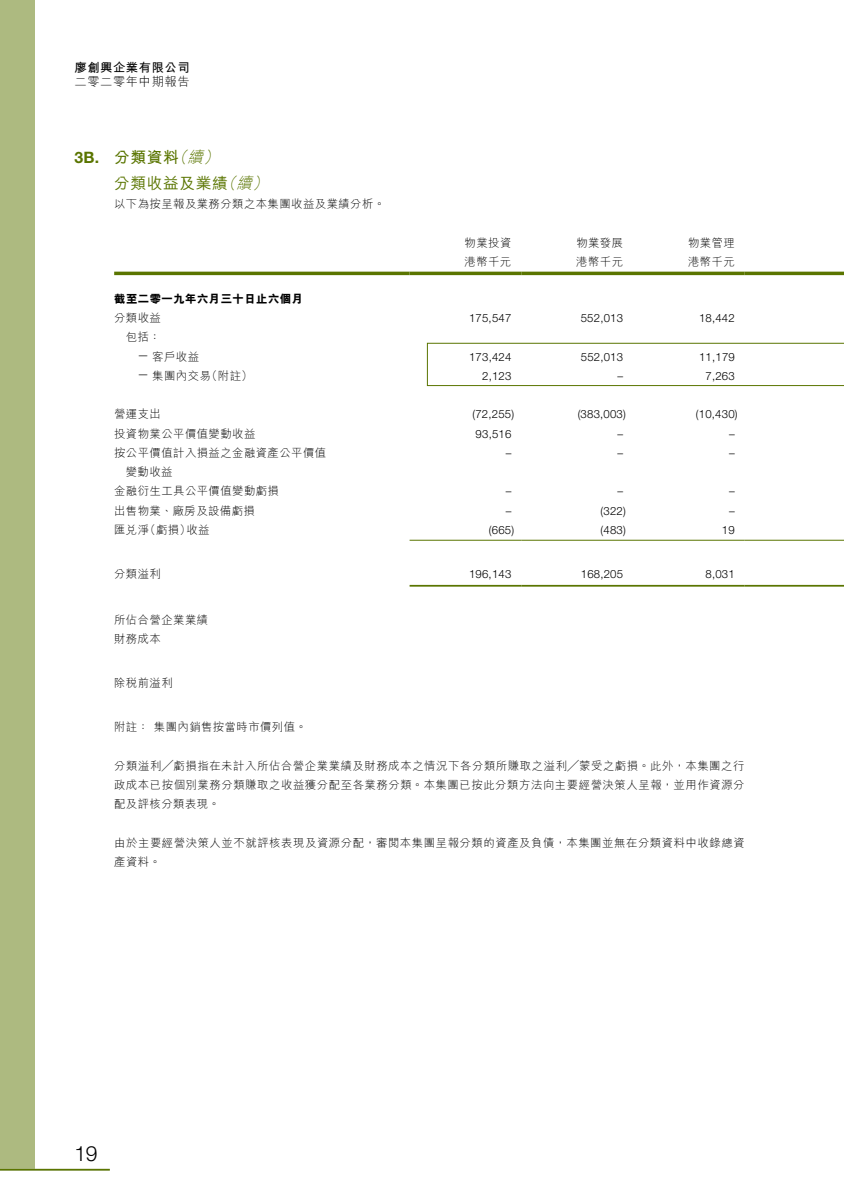
<style>
.page{position:relative;width:844px;height:1191px;background:#fff}
.page>*{position:absolute;margin:0;border:0;box-sizing:border-box;transform-origin:0 0}
.t1{font:300 21px "Helvetica Neue LT Std";color:#000}
.t2{font:500 15.75px "M Hei HK";letter-spacing:.035em;color:#5a7500}
.t3{font:italic 300 15.75px "M Hei HK";color:#5a7500}
.t4{font:700 15.75px "M Hei HK";color:#5a7500}
.t5{font:700 15.75px "Helvetica Neue LT Std";color:#5a7500}
.t6{font:700 12.25px "M Hei HK";letter-spacing:.05em;color:#000}
.t7{font:300 12.25px "M Hei HK";letter-spacing:.05em;color:#000}
.t8{font:300 11.38px/19.2px "M Hei HK";letter-spacing:.035em;color:#000}
.t9{font:300 11.38px "Helvetica Neue LT Std";letter-spacing:.015em;color:#000}
.t10{font:800 11.38px "M Hei HK";letter-spacing:.04em;color:#000}
</style>
<div class="page">
<div style="left:0;top:0;width:34px;height:1169px;background:#adba80"></div>
<hr style="left:0;top:1168px;width:110px;height:2px;background:#5a7500">
<hr style="left:114px;top:272px;width:295px;height:3px;background:#5a7500">
<hr style="left:409px;top:272px;width:112px;height:3px;background:#5a7500">
<hr style="left:521px;top:272px;width:111px;height:3px;background:#5a7500">
<hr style="left:632px;top:272px;width:112px;height:3px;background:#5a7500">
<hr style="left:744px;top:272px;width:99px;height:3px;background:#5a7500">
<svg style="left:427px;top:343px;width:416px;height:43px"></svg>
<hr style="left:409px;top:540px;width:112px;height:1px;background:#5a7500">
<hr style="left:521px;top:540px;width:111px;height:1px;background:#5a7500">
<hr style="left:632px;top:540px;width:112px;height:1px;background:#5a7500">
<hr style="left:744px;top:540px;width:99px;height:1px;background:#5a7500">
<hr style="left:409px;top:585px;width:112px;height:1px;background:#5a7500">
<hr style="left:521px;top:585px;width:111px;height:1px;background:#5a7500">
<hr style="left:632px;top:585px;width:112px;height:1px;background:#5a7500">
<hr style="left:744px;top:585px;width:99px;height:1px;background:#5a7500">
<p class="t6" style="left:74px;top:59px;width:117px">廖創興企業有限公司</p>
<p class="t7" style="left:74px;top:75px;width:117px">二零二零年中期報告</p>
<h2 class="t5" style="left:74px;top:148px;width:26px">B3 .</h2>
<h2 class="t3" style="left:187px;top:149px;width:21px">續</h2>
<h2 class="t3" style="left:171px;top:149px;width:21px">（</h2>
<h2 class="t3" style="left:203px;top:149px;width:21px">(</h2>
<h2 class="t4" style="left:114px;top:146px;width:66px">分類資料</h2>
<h2 class="t3" style="left:236px;top:175px;width:21px">續</h2>
<h2 class="t3" style="left:220px;top:175px;width:21px">（</h2>
<h2 class="t3" style="left:252px;top:175px;width:21px">(</h2>
<h2 class="t2" style="left:114px;top:172px;width:115px">分類收益及業績</h2>
<p class="t8" style="left:114px;top:194px;width:272px">以下為按呈報及業務分類之本集團收益及業績分析。</p>
<p class="t10" style="left:114px;top:293px;width:190px">截至二零一九年六月三十日止六個月</p>
<p class="t8" style="left:114px;top:308px;width:48px;text-align:right">分類收益包括：</p>
<p class="t8" style="left:152px;top:347px;width:48px">客戶收益</p>
<p class="t9" style="left:137px;top:348px;width:13px">—</p>
<p class="t8" style="left:206px;top:366px;width:48px">（附註(</p>
<p class="t8" style="left:152px;top:366px;width:60px">集團內交易</p>
<p class="t9" style="left:137px;top:367px;width:13px">—</p>
<p class="t8" style="left:114px;top:404px;width:48px">營運支出</p>
<p class="t8" style="left:114px;top:424px;width:143px">投資物業公平價值變動收益</p>
<p class="t8" style="left:126px;top:443px;width:202px;text-indent:-12px">按公平價值計入損益之金融資產公平價值變動收益</p>
<p class="t8" style="left:114px;top:481px;width:166px">金融衍生工具公平價值變動虧損</p>
<p class="t8" style="left:114px;top:501px;width:142px">出售物業、廠房及設備虧損</p>
<p class="t8" style="left:144px;top:520px;width:48px">（虧損）</p>
<p class="t8" style="left:186px;top:520px;width:25px">收益</p>
<p class="t8" style="left:114px;top:520px;width:36px">匯兌淨</p>
<p class="t8" style="left:464px;top:233px;width:48px">物業投資</p>
<p class="t8" style="left:576px;top:233px;width:48px">物業發展</p>
<p class="t8" style="left:688px;top:233px;width:48px">物業管理</p>
<p class="t8" style="left:464px;top:252px;width:48px">港幣千元</p>
<p class="t8" style="left:576px;top:252px;width:48px">港幣千元</p>
<p class="t8" style="left:687px;top:252px;width:48px">港幣千元</p>
<p class="t9" style="left:469px;top:311px;width:44px">175,547</p>
<p class="t9" style="left:580px;top:311px;width:44px">552,013</p>
<p class="t9" style="left:698px;top:311px;width:37px">18,442</p>
<p class="t9" style="left:469px;top:350px;width:44px">173,424</p>
<p class="t9" style="left:580px;top:350px;width:44px">552,013</p>
<p class="t9" style="left:699px;top:350px;width:37px">11,179</p>
<p class="t9" style="left:482px;top:369px;width:31px">2,123</p>
<p class="t9" style="left:617px;top:369px;width:7px">–</p>
<p class="t9" style="left:705px;top:369px;width:31px">7,263</p>
<p class="t9" style="left:472px;top:407px;width:43px">)72,255(</p>
<p class="t9" style="left:577px;top:407px;width:50px">)383,003(</p>
<p class="t9" style="left:695px;top:407px;width:43px">)10,430(</p>
<p class="t9" style="left:475px;top:427px;width:37px">93,516</p>
<p class="t9" style="left:617px;top:427px;width:7px">–</p>
<p class="t9" style="left:729px;top:427px;width:7px">–</p>
<p class="t9" style="left:505px;top:446px;width:7px">–</p>
<p class="t9" style="left:617px;top:446px;width:7px">–</p>
<p class="t9" style="left:729px;top:446px;width:7px">–</p>
<p class="t9" style="left:505px;top:484px;width:7px">–</p>
<p class="t9" style="left:617px;top:484px;width:7px">–</p>
<p class="t9" style="left:729px;top:484px;width:7px">–</p>
<p class="t9" style="left:505px;top:504px;width:7px">–</p>
<p class="t9" style="left:600px;top:504px;width:27px">)322(</p>
<p class="t9" style="left:729px;top:504px;width:7px">–</p>
<p class="t9" style="left:489px;top:523px;width:27px">)665(</p>
<p class="t9" style="left:600px;top:523px;width:27px">)483(</p>
<p class="t9" style="left:721px;top:523px;width:14px">19</p>
<p class="t8" style="left:114px;top:564px;width:48px">分類溢利</p>
<p class="t8" style="left:114px;top:610px;width:95px">所佔合營企業業績財務成本</p>
<p class="t8" style="left:114px;top:673px;width:60px">除稅前溢利</p>
<p class="t8" style="left:114px;top:717px;width:194px">附註：集團內銷售按當時市價列值。</p>
<p class="t8" style="left:114px;top:756px;width:632px;text-align:justify">分類溢利╱虧損指在未計入所佔合營企業業績及財務成本之情況下各分類所賺取之溢利╱蒙受之虧損。此外，本集團之行政成本已按個別業務分類賺取之收益獲分配至各業務分類。本集團已按此分類方法向主要經營決策人呈報，並用作資源分配及評核分類表現。</p>
<p class="t8" style="left:114px;top:833px;width:632px">由於主要經營決策人並不就評核表現及資源分配，審閱本集團呈報分類的資產及負債，本集團並無在分類資料中收錄總資產資料。</p>
<p class="t9" style="left:469px;top:567px;width:44px">196,143</p>
<p class="t9" style="left:580px;top:567px;width:44px">168,205</p>
<p class="t9" style="left:705px;top:567px;width:31px">8,031</p>
<h1 class="t1" style="left:74px;top:1140px;width:25px">19</h1>
</div>
